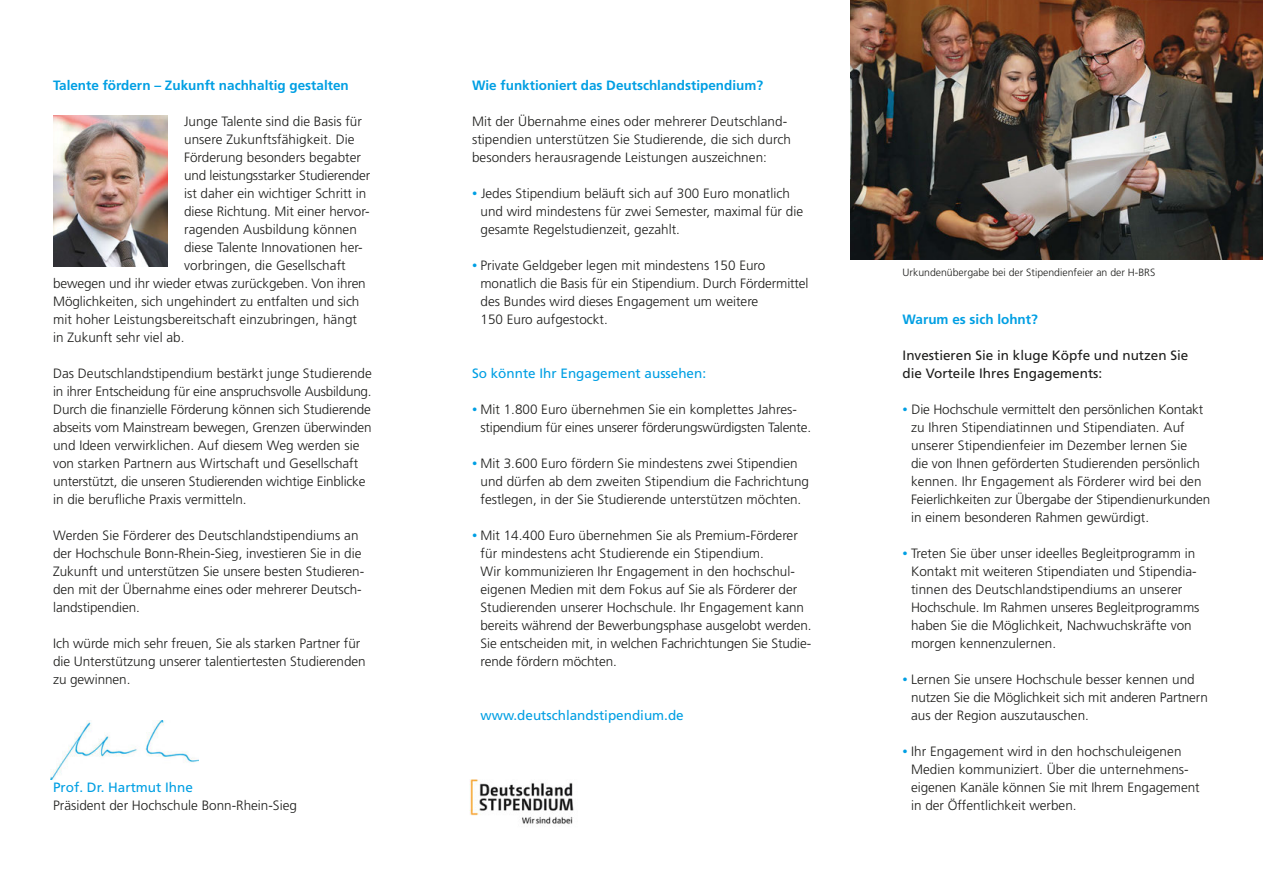
<style>
.page{position:relative;width:1263px;height:893px;background:#fff}
.page>*{position:absolute;margin:0;border:0;box-sizing:border-box;transform-origin:0 0}
.t1{font:300 13.5px/18px "Frutiger";color:#1d1d1b}
.t2{font:700 13.5px "Frutiger";color:#009fe3}
.t3{font:13.5px "Frutiger";color:#009fe3}
.t4{font:13.5px/18px "Frutiger";color:#1d1d1b}
.t5{font:300 10.5px "Frutiger";color:#1d1d1b}
.s1{font-size:10.5px;color:#009fe3}
</style>
<div class="page">
<img style="left:53px;top:115px;width:114px;height:151px">
<img style="left:469px;top:779px;width:105px;height:45px">
<img style="left:850px;top:0;width:413px;height:259px">
<img style="left:50px;top:721px;width:149px;height:58px">
<p class="t2" style="left:53px;top:77px;width:297px">Talente fördern – Zukunft nachhaltig gestalten</p>
<p class="t1" style="left:184px;top:112px;width:179px">Junge Talente sind die Basis für</p>
<p class="t1" style="left:184px;top:130px;width:172px">unsere Zukunftsfähigkeit. Die</p>
<p class="t1" style="left:184px;top:148px;width:178px">Förderung besonders begabter</p>
<p class="t1" style="left:184px;top:166px;width:188px">und leistungsstarker Studierender</p>
<p class="t1" style="left:184px;top:184px;width:184px">ist daher ein wichtiger Schritt in</p>
<p class="t1" style="left:184px;top:202px;width:187px">diese Richtung. Mit einer hervor-</p>
<p class="t1" style="left:184px;top:220px;width:174px">ragenden Ausbildung können</p>
<p class="t1" style="left:184px;top:238px;width:180px">diese Talente Innovationen her-</p>
<p class="t1" style="left:184px;top:256px;width:163px">vorbringen, die Gesellschaft</p>
<p class="t1" style="left:53px;top:274px;width:314px">bewegen und ihr wieder etwas zurückgeben. Von ihren</p>
<p class="t1" style="left:53px;top:292px;width:308px">Möglichkeiten, sich ungehindert zu entfalten und sich</p>
<p class="t1" style="left:53px;top:310px;width:305px">mit hoher Leistungsbereitschaft einzubringen, hängt</p>
<p class="t1" style="left:53px;top:328px;width:133px">in Zukunft sehr viel ab.</p>
<p class="t1" style="left:53px;top:364px;width:320px">Das Deutschlandstipendium bestärkt junge Studierende in ihrer Entscheidung für eine anspruchsvolle Ausbildung.<br>Durch die finanzielle Förderung können sich Studierende abseits vom Mainstream bewegen, Grenzen überwinden und Ideen verwirklichen. Auf diesem Weg werden sie von starken Partnern aus Wirtschaft und Gesellschaft unterstützt, die unseren Studierenden wichtige Einblicke in die berufliche Praxis vermitteln.</p>
<p class="t1" style="left:53px;top:526px;width:313px">Werden Sie Förderer des Deutschlandstipendiums an der Hochschule Bonn-Rhein-Sieg, investieren Sie in die Zukunft und unterstützen Sie unsere besten Studieren&shy;den mit der Übernahme eines oder mehrerer Deutsch&shy;landstipendien.</p>
<p class="t1" style="left:53px;top:634px;width:314px">Ich würde mich sehr freuen, Sie als starken Partner für die Unterstützung unserer talentiertesten Studierenden zu gewinnen.</p>
<p class="t3" style="left:53px;top:779px;width:141px">Prof. Dr. Hartmut Ihne</p>
<p class="t1" style="left:53px;top:796px;width:245px">Präsident der Hochschule Bonn-Rhein-Sieg</p>
<p class="t2" style="left:472px;top:77px;width:293px">Wie funktioniert das Deutschlandstipendium?</p>
<p class="t1" style="left:472px;top:112px;width:320px">Mit der Übernahme eines oder mehrerer Deutschland&shy;stipendien unterstützen Sie Studierende, die sich durch besonders herausragende Leistungen auszeichnen:</p>
<p class="t1" style="left:480px;top:184px;width:324px;text-indent:-9px"><span class="s1">•</span> Jedes Stipendium beläuft sich auf 300 Euro monatlich und wird mindestens für zwei Semester, maximal für die gesamte Regelstudienzeit, gezahlt.</p>
<p class="t1" style="left:480px;top:256px;width:330px;text-indent:-9px"><span class="s1">•</span> Private Geldgeber legen mit mindestens 150 Euro monatlich die Basis für ein Stipendium. Durch Fördermittel des Bundes wird dieses Engagement um weitere<br>150 Euro aufgestockt.</p>
<p class="t3" style="left:472px;top:365px;width:236px">So könnte Ihr Engagement aussehen:</p>
<p class="t1" style="left:472px;top:400px;width:341px"><span class="s1">•</span> Mit 1.800 Euro übernehmen Sie ein komplettes Jahres--stipendium für eines unserer förderungswürdigsten Talente.</p>
<p class="t1" style="left:480px;top:454px;width:330px;text-indent:-9px"><span class="s1">•</span> Mit 3.600 Euro fördern Sie mindestens zwei Stipendien und dürfen ab dem zweiten Stipendium die Fachrichtung festlegen, in der Sie Studierende unterstützen möchten.</p>
<p class="t1" style="left:480px;top:526px;width:333px;text-indent:-9px"><span class="s1">•</span> Mit 14.400 Euro übernehmen Sie als Premium-Förderer für mindestens acht Studierende ein Stipendium.<br>Wir kommunizieren Ihr Engagement in den hochschul&shy;eigenen Medien mit dem Fokus auf Sie als Förderer der Studierenden unserer Hochschule. Ihr Engagement kann bereits während der Bewerbungsphase ausgelobt werden.<br>Sie entscheiden mit, in welchen Fachrichtungen Sie Studie&shy;rende fördern möchten.</p>
<p class="t3" style="left:480px;top:707px;width:205px">www.deutschlandstipendium.de</p>
<p class="t5" style="left:902px;top:266px;width:254px">Urkundenübergabe bei der Stipendienfeier an der H-BRS</p>
<p class="t2" style="left:902px;top:311px;width:137px">Warum es sich lohnt?</p>
<p class="t4" style="left:902px;top:346px;width:287px">Investieren Sie in kluge Köpfe und nutzen Sie die Vorteile Ihres Engagements:</p>
<p class="t1" style="left:911px;top:400px;width:301px;text-indent:-9px"><span class="s1">•</span> Die Hochschule vermittelt den persönlichen Kontakt zu Ihren Stipendiatinnen und Stipendiaten. Auf unserer Stipendienfeier im Dezember lernen Sie<br>die von Ihnen geförderten Studierenden persönlich kennen. Ihr Engagement als Förderer wird bei den Feierlichkeiten zur Übergabe der Stipendienurkunden in einem besonderen Rahmen gewürdigt.</p>
<p class="t1" style="left:911px;top:544px;width:290px;text-indent:-9px"><span class="s1">•</span> Treten Sie über unser ideelles Begleitprogramm in Kontakt mit weiteren Stipendiaten und Stipendia&shy;tinnen des Deutschlandstipendiums an unserer Hochschule. Im Rahmen unseres Begleitprogramms haben Sie die Möglichkeit, Nachwuchskräfte von morgen kennenzulernen.</p>
<p class="t1" style="left:911px;top:670px;width:298px;text-indent:-9px"><span class="s1">•</span> Lernen Sie unsere Hochschule besser kennen und nutzen Sie die Möglichkeit sich mit anderen Partnern aus der Region auszutauschen.</p>
<p class="t1" style="left:911px;top:742px;width:290px;text-indent:-9px"><span class="s1">•</span> Ihr Engagement wird in den hochschuleigenen Medien kommuniziert. Über die unternehmens&shy;eigenen Kanäle können Sie mit Ihrem Engagement in der Öffentlichkeit werben.</p>
</div>
